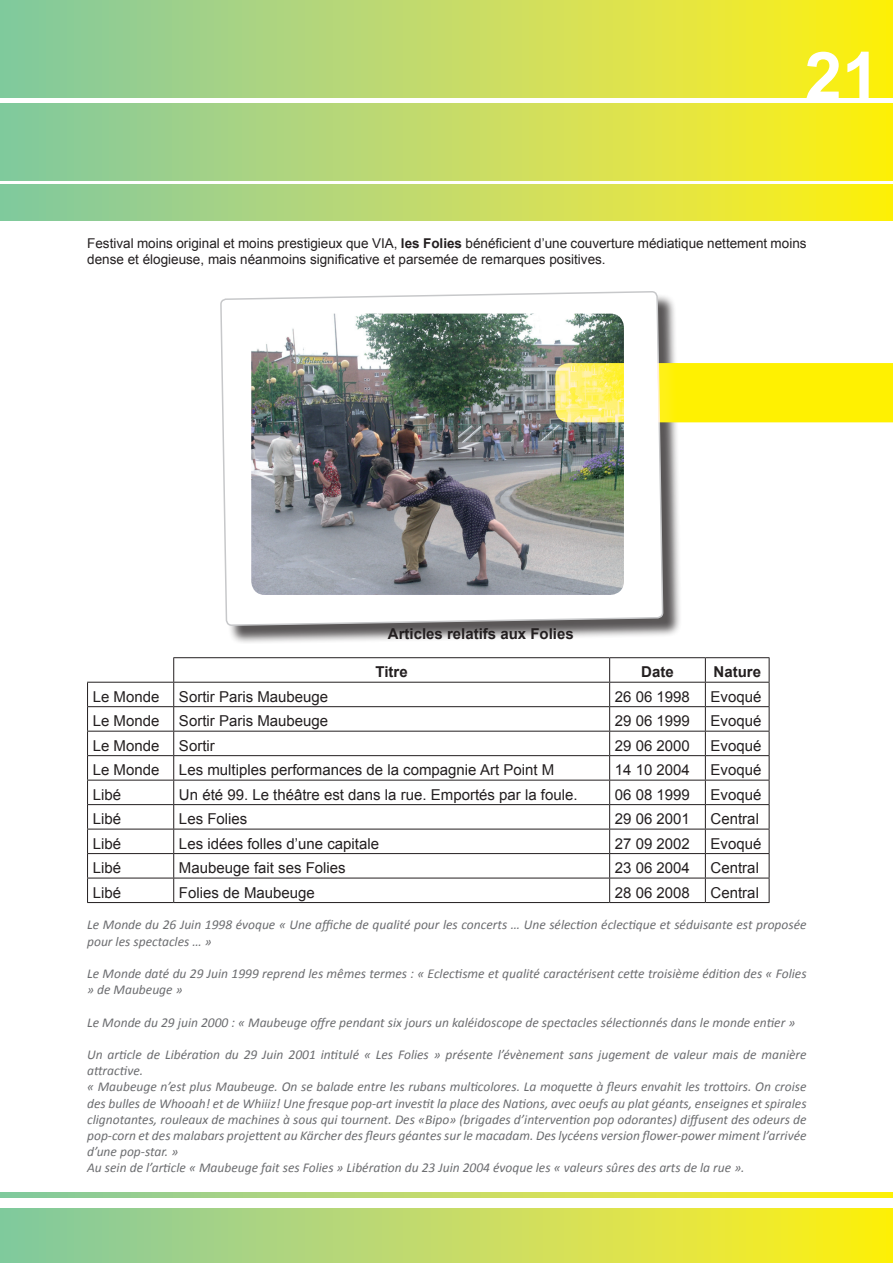
<style>
.page{position:relative;width:893px;height:1263px;background:#fff}
.page>*{position:absolute;margin:0;border:0;box-sizing:border-box;transform-origin:0 0}
.t1{font:700 67.5px "Arial";color:#fff}
.t2{font:15px "Arial";color:#231f20}
.t3{font:700 15px "Arial";color:#231f20}
.t4{font:italic 13.5px/16.2px "Calibri";color:#6c6d70}
.t5{font:13.5px/16.2px "Arial";color:#231f20}
.s1{font-weight:700}
</style>
<div class="page">
<svg style="left:0;top:0;width:893px;height:221px;background:#c0da66"></svg>
<hr style="left:0;top:98px;width:893px;height:4px;background:#fff">
<hr style="left:0;top:181px;width:893px;height:3px;background:#fff">
<svg style="left:0;top:1209px;width:893px;height:54px;background:#c3db61"></svg>
<svg style="left:0;top:1192px;width:893px;height:5px;background:#c3db62"></svg>
<svg style="left:88px;top:781px;width:681px;height:121px"></svg>
<hr style="left:173px;top:657px;width:437px;height:1px;background:#231f20">
<hr style="left:610px;top:657px;width:95px;height:1px;background:#231f20">
<hr style="left:705px;top:657px;width:64px;height:1px;background:#231f20">
<hr style="left:174px;top:682px;width:436px;height:1px;background:#231f20">
<hr style="left:610px;top:682px;width:95px;height:1px;background:#231f20">
<hr style="left:705px;top:682px;width:64px;height:1px;background:#231f20">
<hr style="left:87px;top:682px;width:87px;height:1px;background:#231f20">
<svg style="left:87px;top:682px;width:1px;height:220px"></svg>
<hr style="left:87px;top:706px;width:87px;height:1px;background:#231f20">
<hr style="left:174px;top:706px;width:436px;height:1px;background:#231f20">
<hr style="left:610px;top:706px;width:95px;height:1px;background:#231f20">
<hr style="left:705px;top:706px;width:64px;height:1px;background:#231f20">
<hr style="left:87px;top:731px;width:87px;height:1px;background:#231f20">
<hr style="left:174px;top:731px;width:436px;height:1px;background:#231f20">
<hr style="left:610px;top:731px;width:95px;height:1px;background:#231f20">
<hr style="left:705px;top:731px;width:64px;height:1px;background:#231f20">
<hr style="left:87px;top:755px;width:87px;height:1px;background:#231f20">
<hr style="left:174px;top:755px;width:436px;height:1px;background:#231f20">
<hr style="left:610px;top:755px;width:95px;height:1px;background:#231f20">
<hr style="left:705px;top:755px;width:64px;height:1px;background:#231f20">
<hr style="left:87px;top:780px;width:87px;height:1px;background:#231f20">
<hr style="left:174px;top:780px;width:436px;height:1px;background:#231f20">
<hr style="left:610px;top:780px;width:95px;height:1px;background:#231f20">
<hr style="left:705px;top:780px;width:64px;height:1px;background:#231f20">
<hr style="left:87px;top:804px;width:87px;height:1px;background:#231f20">
<hr style="left:174px;top:804px;width:436px;height:1px;background:#231f20">
<hr style="left:610px;top:804px;width:95px;height:1px;background:#231f20">
<hr style="left:705px;top:804px;width:64px;height:1px;background:#231f20">
<hr style="left:87px;top:829px;width:87px;height:1px;background:#231f20">
<hr style="left:174px;top:829px;width:436px;height:1px;background:#231f20">
<hr style="left:610px;top:829px;width:95px;height:1px;background:#231f20">
<hr style="left:705px;top:829px;width:64px;height:1px;background:#231f20">
<hr style="left:87px;top:853px;width:87px;height:1px;background:#231f20">
<hr style="left:174px;top:853px;width:436px;height:1px;background:#231f20">
<hr style="left:610px;top:853px;width:95px;height:1px;background:#231f20">
<hr style="left:705px;top:853px;width:64px;height:1px;background:#231f20">
<hr style="left:87px;top:878px;width:87px;height:1px;background:#231f20">
<hr style="left:174px;top:878px;width:436px;height:1px;background:#231f20">
<hr style="left:610px;top:878px;width:95px;height:1px;background:#231f20">
<hr style="left:705px;top:878px;width:64px;height:1px;background:#231f20">
<hr style="left:87px;top:902px;width:87px;height:1px;background:#231f20">
<hr style="left:174px;top:902px;width:436px;height:1px;background:#231f20">
<hr style="left:610px;top:902px;width:95px;height:1px;background:#231f20">
<hr style="left:705px;top:902px;width:64px;height:1px;background:#231f20">
<svg style="left:173px;top:658px;width:1px;height:244px"></svg>
<svg style="left:609px;top:792px;width:1px;height:110px"></svg>
<svg style="left:705px;top:658px;width:1px;height:244px"></svg>
<svg style="left:769px;top:658px;width:1px;height:244px"></svg>
<div style="left:222px;top:293px;width:459px;height:351px;background:#231f20;opacity:.75"></div>
<svg style="left:221px;top:292px;width:442px;height:500px"></svg>
<img style="left:251px;top:314px;width:373px;height:281px">
<svg style="left:555px;top:363px;width:338px;height:59px;background:#fef133"></svg>
<h1 class="t1" style="left:804px;top:32px;width:77px">21</h1>
<p class="t5" style="left:87px;top:235px;width:721px">Festival moins original et moins prestigieux que VIA, <span class="s1">les Folies</span> bénéficient d’une couverture médiatique nettement moins dense et élogieuse, mais néanmoins significative et parsemée de remarques positives.</p>
<p class="t3" style="left:388px;top:624px;width:187px">Articles relatifs aux Folies</p>
<p class="t3" style="left:376px;top:662px;width:34px">Titre</p>
<p class="t3" style="left:641px;top:662px;width:34px">Date</p>
<p class="t3" style="left:713px;top:662px;width:49px">Nature</p>
<p class="t2" style="left:93px;top:687px;width:68px">Le Monde</p>
<p class="t2" style="left:179px;top:687px;width:151px">Sortir Paris Maubeuge</p>
<p class="t2" style="left:615px;top:687px;width:77px">26 06 1998</p>
<p class="t2" style="left:711px;top:687px;width:52px">Evoqué</p>
<p class="t2" style="left:93px;top:711px;width:68px">Le Monde</p>
<p class="t2" style="left:179px;top:711px;width:151px">Sortir Paris Maubeuge</p>
<p class="t2" style="left:615px;top:711px;width:77px">29 06 1999</p>
<p class="t2" style="left:711px;top:711px;width:52px">Evoqué</p>
<p class="t2" style="left:93px;top:736px;width:68px">Le Monde</p>
<p class="t2" style="left:179px;top:736px;width:37px">Sortir</p>
<p class="t2" style="left:615px;top:736px;width:77px">29 06 2000</p>
<p class="t2" style="left:711px;top:736px;width:52px">Evoqué</p>
<p class="t2" style="left:93px;top:760px;width:68px">Le Monde</p>
<p class="t2" style="left:179px;top:760px;width:377px">Les multiples performances de la compagnie Art Point M</p>
<p class="t2" style="left:615px;top:760px;width:77px">14 10 2004</p>
<p class="t2" style="left:711px;top:760px;width:52px">Evoqué</p>
<p class="t2" style="left:93px;top:785px;width:30px">Libé</p>
<p class="t2" style="left:179px;top:785px;width:400px">Un été 99. Le théâtre est dans la rue. Emportés par la foule.</p>
<p class="t2" style="left:615px;top:785px;width:77px">06 08 1999</p>
<p class="t2" style="left:711px;top:785px;width:52px">Evoqué</p>
<p class="t2" style="left:93px;top:809px;width:30px">Libé</p>
<p class="t2" style="left:179px;top:809px;width:70px">Les Folies</p>
<p class="t2" style="left:615px;top:809px;width:77px">29 06 2001</p>
<p class="t2" style="left:711px;top:809px;width:50px">Central</p>
<p class="t2" style="left:93px;top:834px;width:30px">Libé</p>
<p class="t2" style="left:179px;top:834px;width:202px">Les idées folles d’une capitale</p>
<p class="t2" style="left:615px;top:834px;width:77px">27 09 2002</p>
<p class="t2" style="left:711px;top:834px;width:52px">Evoqué</p>
<p class="t2" style="left:93px;top:858px;width:30px">Libé</p>
<p class="t2" style="left:179px;top:858px;width:168px">Maubeuge fait ses Folies</p>
<p class="t2" style="left:615px;top:858px;width:77px">23 06 2004</p>
<p class="t2" style="left:711px;top:858px;width:50px">Central</p>
<p class="t2" style="left:93px;top:882px;width:30px">Libé</p>
<p class="t2" style="left:179px;top:882px;width:137px">Folies de Maubeuge</p>
<p class="t2" style="left:615px;top:882px;width:77px">28 06 2008</p>
<p class="t2" style="left:711px;top:882px;width:50px">Central</p>
<p class="t4" style="left:87px;top:916px;width:721px">Le Monde du 26 Juin 1998 évoque « Une affiche de qualité pour les concerts … Une sélection éclectique et séduisante est proposée pour les spectacles … »</p>
<p class="t4" style="left:87px;top:965px;width:721px">Le Monde daté du 29 Juin 1999 reprend les mêmes termes : « Eclectisme et qualité caractérisent cette troisième édition des « Folies » de Maubeuge »</p>
<p class="t4" style="left:87px;top:1013px;width:710px">Le Monde du 29 juin 2000 : « Maubeuge offre pendant six jours un kaléidoscope de spectacles sélectionnés dans le monde entier »</p>
<p class="t4" style="left:87px;top:1046px;width:721px">Un article de Libération du 29 Juin 2001 intitulé « Les Folies » présente l’évènement sans jugement de valeur mais de manière attractive.<br>« Maubeuge n’est plus Maubeuge. On se balade entre les rubans multicolores. La moquette à fleurs envahit les trottoirs. On croise des bulles de Whooah! et de Whiiiz! Une fresque pop-art investit la place des Nations, avec oeufs au plat géants, enseignes et spirales clignotantes, rouleaux de machines à sous qui tournent. Des «Bipo» (brigades d’intervention pop odorantes) diffusent des odeurs de pop-corn et des malabars projettent au Kärcher des fleurs géantes sur le macadam. Des lycéens version flower-power miment l’arrivée d’une pop-star. »<br>Au sein de l’article « Maubeuge fait ses Folies » Libération du 23 Juin 2004 évoque les « valeurs sûres des arts de la rue ».</p>
</div>
